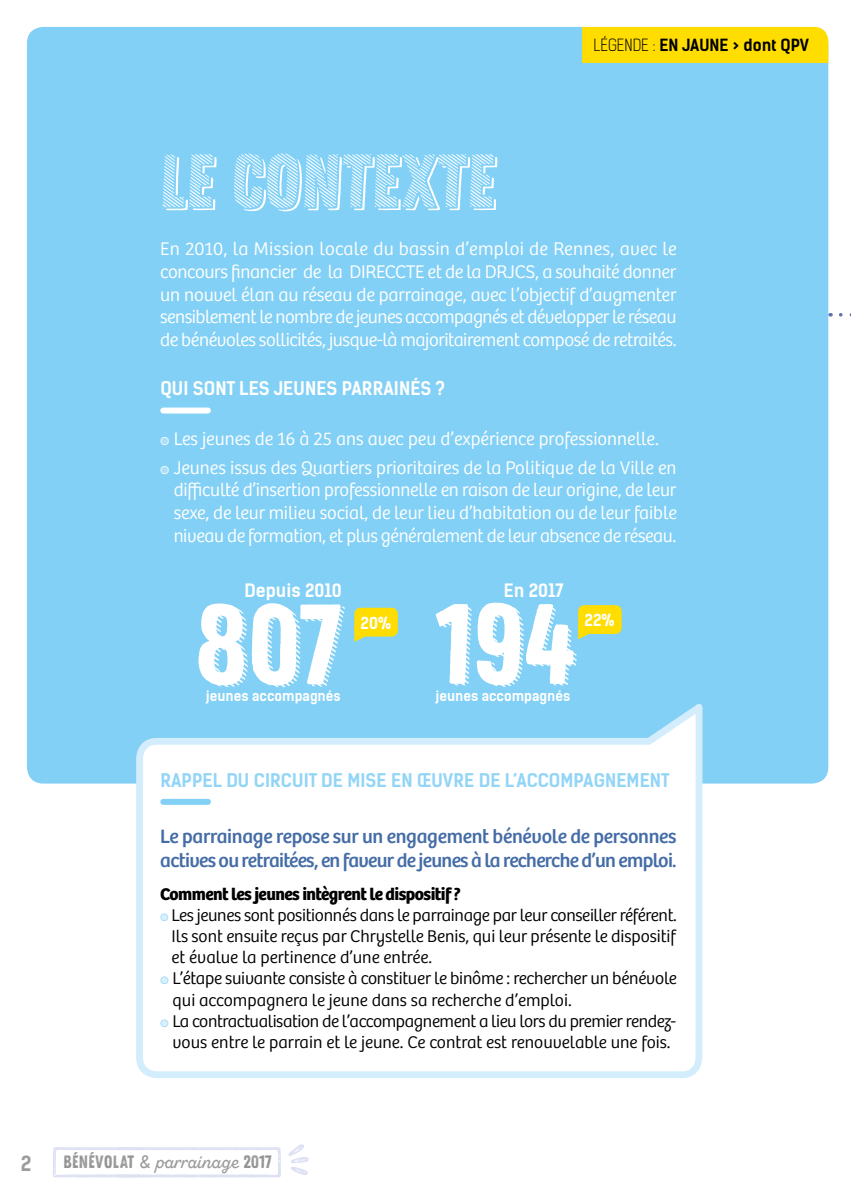
<style>
.page{position:relative;width:851px;height:1191px;background:#fff}
.page>*{position:absolute;margin:0;border:0;box-sizing:border-box;transform-origin:0 0}
.t1{font:113.8px "Zing Rust D1 Base";color:#fff}
.t2{font:75.6px "Zing Rust D1 Base Sh 1";color:#fff}
.t3{font:20px/24px "Bree";letter-spacing:-.03em;color:#446ca6}
.t4{font:20px "Kelson Sans Bold BG";color:#9c9c9d}
.t5{font:300 19px/22.8px "Bree";letter-spacing:-.02em;color:#fff;text-align:justify}
.t6{font:300 19px/28.4px "Bree";color:#fff}
.t7{font:18px "Kelson Sans Bold BG";letter-spacing:.005em;color:#92d5f6}
.t8{font:18px "Kelson Sans Bold BG";letter-spacing:.005em;color:#fff}
.t9{font:18px "Zing Script Rust SB Demo Base";color:#9c9c9d}
.t10{font:300 17.6px "Bree";letter-spacing:-.015em;color:#000}
.t11{font:700 17.6px "Bree";letter-spacing:-.03em;color:#000}
.t12{font:17.6px "Kelson Sans Bold BG";color:#fff}
.t13{font:16px "Kelson Sans Light BG";color:#000}
.t14{font:16px "Kelson Sans Bold BG";color:#000}
.t15{font:16px "Kelson Sans Bold BG";color:#fff}
.t16{font:13.6px "Kelson Sans Bold BG";color:#fff}
.s1{font-family:"Kelson Sans Bold BG"}
.s2{font-family:"Freight Macro Pro";font-weight:700}
.s3{font-family:"Freight Macro Pro";font-weight:700;color:#92d5f6}
.s4{font-family:"Zing Rust D1 Base";font-style:italic;color:#000}
.s5{font-family:"Zing Rust D1 Base";color:#000}
</style>
<div class="page">
<svg style="left:288px;top:1144px;width:20px;height:31px"></svg>
<svg style="left:53px;top:1147px;width:228px;height:30px"></svg>
<div style="left:27px;top:27px;width:801px;height:756px;background:#82d0f5;border-radius:16px"></div>
<div style="left:163px;top:407px;width:45px;height:6px;background:#fff"></div>
<div style="left:582px;top:27px;width:246px;height:36px;background:#fd0"></div>
<div style="left:354px;top:608px;width:44px;height:28px;background:#fd0;border-radius:6px"></div>
<svg style="left:354px;top:625px;width:11px;height:17px"></svg>
<div style="left:578px;top:605px;width:43px;height:29px;background:#fd0;border-radius:6px"></div>
<svg style="left:578px;top:622px;width:11px;height:17px"></svg>
<svg style="left:133px;top:704px;width:572px;height:374px"></svg>
<div style="left:163px;top:799px;width:45px;height:6px;background:#82d0f5"></div>
<svg style="left:840px;top:313px;width:11px;height:3px"></svg>
<p class="t13" style="left:593px;top:35px;width:99px">LÉGENDE : <span class="s1">EN JAUNE</span></p>
<p class="t14" style="left:732px;top:35px;width:78px">&gt; DONT QPV</p>
<h2 class="t2" style="left:160px;top:137px;width:337px">LE CONTEXTE</h2>
<p class="t5" style="left:160px;top:237px;width:518px">En 2010, la Mission locale du bassin d’emploi de Rennes, avec le concours financier de la DIRECCTE et de la DRJCS, a souhaité donner un nouvel élan au réseau de parrainage, avec l’objectif d’augmenter sensiblement le nombre de jeunes accompagnés et développer le réseau de bénévoles sollicités, jusque-là majoritairement composé de retraités.</p>
<p class="t8" style="left:160px;top:377px;width:286px">QUI SONT LES JEUNES PARRAINÉS ?</p>
<p class="t6" style="left:160px;top:425px;width:517px"><span class="s2">W</span> Les jeunes de 16 à 25 ans avec peu d’expérience professionnelle.<br><span class="s2">W</span> Jeunes issus des Quartiers prioritaires de la Politique de la Ville en</p>
<p class="t5" style="left:174px;top:479px;width:504px">difficulté d’insertion professionnelle en raison de leur origine, de leur sexe, de leur milieu social, de leur lieu d’habitation ou de leur faible niveau de formation, et plus généralement de leur absence de réseau.</p>
<p class="t12" style="left:244px;top:579px;width:99px">DEPUIS 2010</p>
<p class="t12" style="left:504px;top:579px;width:61px">EN 2017</p>
<h1 class="t1" style="left:440px;top:580px;width:159px">194</h1>
<h1 class="t1" style="left:201px;top:580px;width:147px">807</h1>
<p class="t15" style="left:360px;top:613px;width:32px">20%</p>
<p class="t15" style="left:584px;top:610px;width:32px">22%</p>
<p class="t16" style="left:206px;top:688px;width:136px">JEUNES ACCOMPAGNÉS</p>
<p class="t16" style="left:435px;top:688px;width:136px">JEUNES ACCOMPAGNÉS</p>
<p class="t7" style="left:160px;top:768px;width:510px">RAPPEL DU CIRCUIT DE MISE EN ŒUVRE DE L’ACCOMPAGNEMENT</p>
<p class="t3" style="left:160px;top:825px;width:518px">Le parrainage repose sur un engagement bénévole de personnes actives ou retraitées, en faveur de jeunes à la recherche d’un emploi.</p>
<p class="t11" style="left:160px;top:883px;width:302px">Comment les jeunes intègrent le dispositif ?</p>
<p class="t10" style="left:160px;top:905px;width:518px"><span class="s3">W</span> Les jeunes sont positionnés dans le parrainage par leur conseiller référent.</p>
<p class="t10" style="left:171px;top:926px;width:506px">Ils sont ensuite reçus par Chrystelle Benis, qui leur présente le dispositif</p>
<p class="t10" style="left:171px;top:947px;width:262px">et évalue la pertinence d’une entrée.</p>
<p class="t10" style="left:160px;top:968px;width:518px"><span class="s3">W</span> L’étape suivante consiste à constituer le binôme : rechercher un bénévole</p>
<p class="t10" style="left:172px;top:989px;width:400px">qui accompagnera le jeune dans sa recherche d’emploi.</p>
<p class="t10" style="left:160px;top:1010px;width:517px"><span class="s3">W</span> La contractualisation de l’accompagnement a lieu lors du premier rendez-</p>
<p class="t10" style="left:172px;top:1032px;width:499px">vous entre le parrain et le jeune. Ce contrat est renouvelable une fois.</p>
<p class="t4" style="left:21px;top:1151px;width:12px">2</p>
<p class="t9" style="left:64px;top:1151px;width:210px"><span class="s4">BÉNÉVOLAT</span> &amp; parrainage <span class="s5">2017</span></p>
</div>
